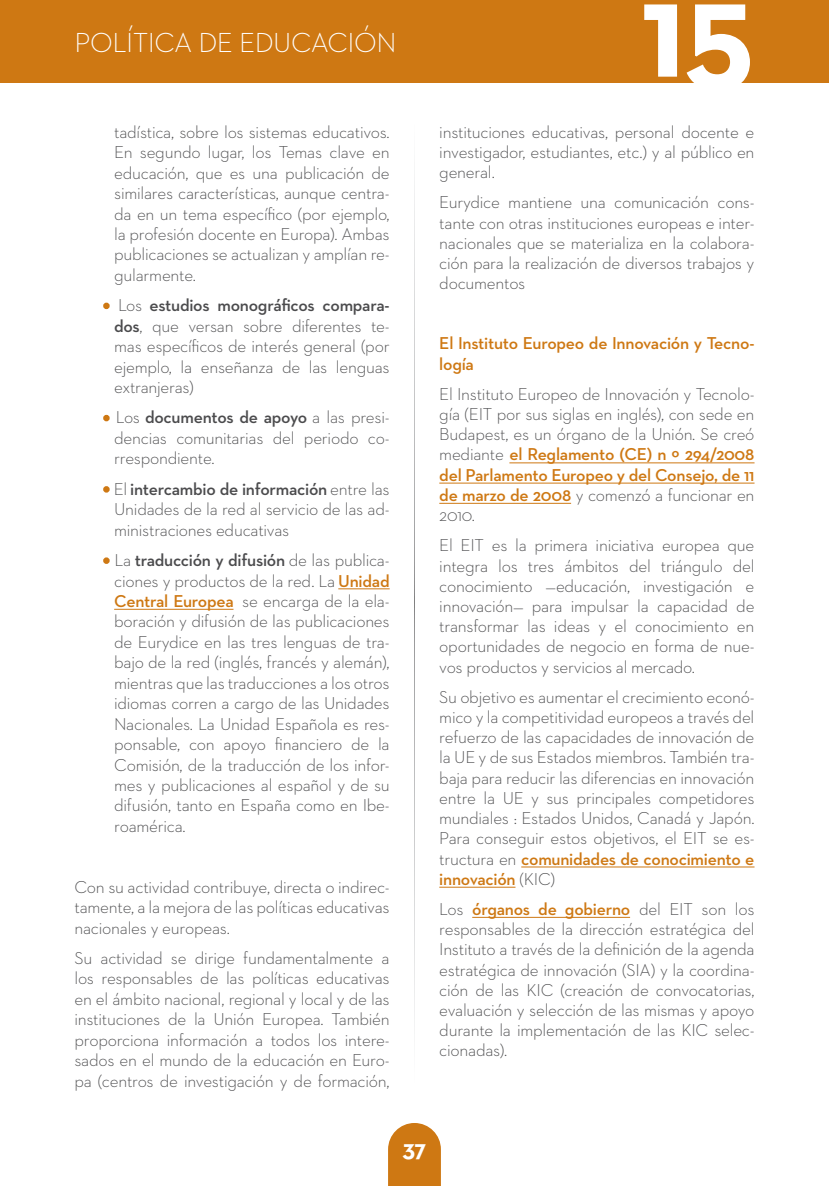
<style>
.page{position:relative;width:829px;height:1186px;background:#fff}
.page>*{position:absolute;margin:0;border:0;box-sizing:border-box;transform-origin:0 0}
.t1{font:700 138.25px "Neutraface 2 Text";color:#fff}
.t2{font:300 28px "Neutraface 2 Text";letter-spacing:-.015em;color:#fff}
.t3{font:700 24.5px "Neutraface 2 Text";color:#fff}
.t4{font:300 17.5px/20.5px "Neutraface 2 Text";letter-spacing:-.015em;color:#4b4b4d;text-align:justify}
.t5{font:600 17.5px/20.3px "Neutraface 2 Text";letter-spacing:-.015em;color:#ce7813}
.s1{font-weight:700;color:#ce7813}
.s2{font-weight:600}
.s3{font-weight:600;color:#ce7813}
</style>
<div class="page">
<svg style="left:414px;top:170px;width:1px;height:864px"></svg>
<svg style="left:388px;top:1123px;width:53px;height:63px;background:#d28428"></svg>
<div style="left:0;top:0;width:828px;height:82px;background:#ce7813"></div>
<hr style="left:338px;top:588px;width:51px;height:1px;background:#ce7813">
<hr style="left:114px;top:609px;width:119px;height:1px;background:#ce7813">
<div style="left:103px;top:303px;width:7px;height:6px;border:4px solid #ce7813;border-radius:50%"></div>
<div style="left:103px;top:415px;width:7px;height:6px;border:4px solid #ce7813;border-radius:50%"></div>
<div style="left:103px;top:486px;width:7px;height:6px;border:4px solid #ce7813;border-radius:50%"></div>
<div style="left:103px;top:557px;width:7px;height:7px;border:4px solid #ce7813;border-radius:50%"></div>
<hr style="left:509px;top:462px;width:245px;height:1px;background:#ce7813">
<hr style="left:439px;top:483px;width:315px;height:1px;background:#ce7813">
<hr style="left:439px;top:503px;width:132px;height:1px;background:#ce7813">
<hr style="left:521px;top:866px;width:233px;height:1px;background:#ce7813">
<hr style="left:439px;top:887px;width:76px;height:1px;background:#ce7813">
<hr style="left:472px;top:917px;width:158px;height:1px;background:#ce7813">
<h2 class="t2" style="left:74px;top:25px;width:324px">POLÍTICA DE EDUCACIÓN</h2>
<p class="t4" style="left:114px;top:121px;width:277px">tadística, sobre los sistemas educativos.<br>En segundo lugar, los Temas clave en educación, que es una publicación de similares características, aunque centra&shy;da en un tema específico (por ejemplo, la profesión docente en Europa). Ambas publicaciones se actualizan y amplían re&shy;gularmente.</p>
<p class="t4" style="left:114px;top:295px;width:277px;text-indent:-10px"><span class="s1">·</span> Los <span class="s2">estudios monográficos compara&shy;dos</span>, que versan sobre diferentes te&shy;mas específicos de interés general (por ejemplo, la enseñanza de las lenguas extranjeras)</p>
<p class="t4" style="left:114px;top:407px;width:277px;text-indent:-10px"><span class="s1">·</span> Los <span class="s2">documentos de apoyo</span> a las presi&shy;dencias comunitarias del periodo co&shy;rrespondiente.</p>
<p class="t4" style="left:114px;top:478px;width:277px;text-indent:-10px"><span class="s1">·</span> El <span class="s2">intercambio de información</span> entre las Unidades de la red al servicio de las ad&shy;ministraciones educativas</p>
<p class="t4" style="left:114px;top:549px;width:277px;text-indent:-10px"><span class="s1">·</span> La <span class="s2">traducción y difusión</span> de las publica&shy;ciones y productos de la red. La <span class="s3">Unidad Central Europea</span> se encarga de la ela&shy;boración y difusión de las publicaciones de Eurydice en las tres lenguas de tra&shy;bajo de la red (inglés, francés y alemán), mientras que las traducciones a los otros idiomas corren a cargo de las Unidades Nacionales. La Unidad Española es res&shy;ponsable, con apoyo financiero de la Comisión, de la traducción de los infor&shy;mes y publicaciones al español y de su difusión, tanto en España como en Ibe&shy;roamérica.</p>
<p class="t4" style="left:74px;top:876px;width:317px">Con su actividad contribuye, directa o indirec&shy;tamente, a la mejora de las políticas educativas nacionales y europeas.</p>
<p class="t4" style="left:74px;top:947px;width:317px">Su actividad se dirige fundamentalmente a los responsables de las políticas educativas en el ámbito nacional, regional y local y de las instituciones de la Unión Europea. También proporciona información a todos los intere&shy;sados en el mundo de la educación en Euro&shy;pa (centros de investigación y de formación,</p>
<h1 class="t1" style="left:640px;top:-59px;width:115px">15</h1>
<p class="t4" style="left:439px;top:121px;width:316px">instituciones educativas, personal docente e investigador, estudiantes, etc.) y al público en general.</p>
<p class="t4" style="left:439px;top:192px;width:317px">Eurydice mantiene una comunicación cons&shy;tante con otras instituciones europeas e inter&shy;nacionales que se materializa en la colabora&shy;ción para la realización de diversos trabajos y documentos</p>
<p class="t5" style="left:439px;top:333px;width:316px">El Instituto Europeo de Innovación y Tecno&shy;logía</p>
<p class="t4" style="left:439px;top:383px;width:317px">El Instituto Europeo de Innovación y Tecnolo&shy;gía (EIT por sus siglas en inglés), con sede en Budapest, es un órgano de la Unión. Se creó mediante <span class="s3">el Reglamento (CE) n º 294/2008 del Parlamento Europeo y del Consejo, de 11 de marzo de 2008</span> y comenzó a funcionar en 2010.</p>
<p class="t4" style="left:439px;top:535px;width:317px">El EIT es la primera iniciativa europea que integra los tres ámbitos del triángulo del conocimiento —educación, investigación e innovación— para impulsar la capacidad de transformar las ideas y el conocimiento en oportunidades de negocio en forma de nue&shy;vos productos y servicios al mercado.</p>
<p class="t4" style="left:439px;top:686px;width:317px">Su objetivo es aumentar el crecimiento econó&shy;mico y la competitividad europeos a través del refuerzo de las capacidades de innovación de la UE y de sus Estados miembros. También tra&shy;baja para reducir las diferencias en innovación entre la UE y sus principales competidores mundiales : Estados Unidos, Canadá y Japón.<br>Para conseguir estos objetivos, el EIT se es&shy;tructura en <span class="s3">comunidades de conocimiento e innovación</span> (KIC)</p>
<p class="t4" style="left:439px;top:898px;width:317px">Los <span class="s3">órganos de gobierno</span> del EIT son los responsables de la dirección estratégica del Instituto a través de la definición de la agenda estratégica de innovación (SIA) y la coordina&shy;ción de las KIC (creación de convocatorias, evaluación y selección de las mismas y apoyo durante la implementación de las KIC selec&shy;cionadas).</p>
<h3 class="t3" style="left:402px;top:1133px;width:26px">37</h3>
</div>
